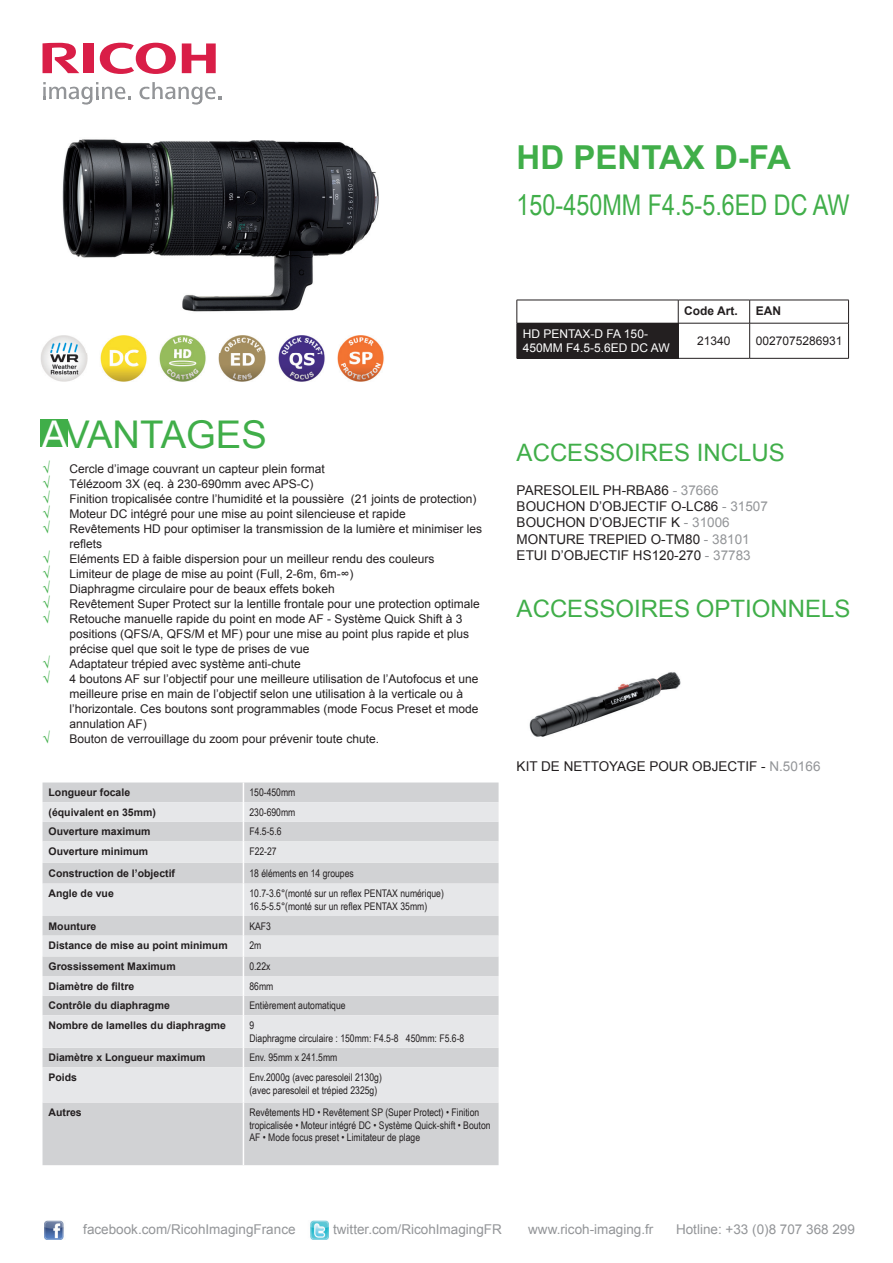
<style>
.page{position:relative;width:893px;height:1263px;background:#fff}
.page>*{position:absolute;margin:0;border:0;box-sizing:border-box;transform-origin:0 0}
.t1{font:38.25px "Arial";color:#40ae49}
.t2{font:700 33px "Arial";color:#40ae49}
.t3{font:28.5px "Arial Narrow";color:#40ae49}
.t4{font:24px "Arial";color:#40ae49}
.t5{font:13.5px/16.2px "Arial";color:#231f20}
.t6{font:13.5px "Arial";color:#939598}
.t7{font:13.5px "Arial";color:#40ae49}
.t8{font:12px/15px "Arial";color:#231f20}
.t9{font:12px/14.4px "Arial";color:#fff}
.t10{font:700 12px "Arial";color:#231f20}
.t11{font:10.5px/12.6px "Arial Narrow";color:#231f20}
.t12{font:700 10.5px "Arial";color:#231f20}
.s1{color:#fff}
.s2{color:#939598}
</style>
<div class="page">
<div style="left:40px;top:420px;width:27px;height:27px;background:#40ae49"></div>
<svg style="left:100px;top:43px;width:76px;height:31px"></svg>
<svg style="left:182px;top:43px;width:34px;height:30px"></svg>
<div style="left:84px;top:43px;width:10px;height:30px;background:#d91e47"></div>
<svg style="left:43px;top:43px;width:36px;height:30px"></svg>
<div style="left:517px;top:323px;width:161px;height:35px;background:#231f20"></div>
<hr style="left:517px;top:300px;width:161px;height:1px;background:#231f20">
<svg style="left:517px;top:300px;width:1px;height:23px"></svg>
<hr style="left:678px;top:300px;width:72px;height:1px;background:#231f20">
<svg style="left:678px;top:300px;width:1px;height:23px"></svg>
<hr style="left:750px;top:300px;width:99px;height:1px;background:#231f20">
<svg style="left:749px;top:300px;width:1px;height:23px"></svg>
<svg style="left:848px;top:300px;width:1px;height:23px"></svg>
<hr style="left:678px;top:323px;width:72px;height:1px;background:#231f20">
<hr style="left:678px;top:323px;width:1px;height:35px;background:#231f20">
<hr style="left:750px;top:323px;width:99px;height:1px;background:#231f20">
<hr style="left:749px;top:323px;width:1px;height:35px;background:#231f20">
<hr style="left:848px;top:323px;width:1px;height:35px;background:#231f20">
<hr style="left:517px;top:358px;width:161px;height:1px;background:#231f20">
<hr style="left:678px;top:358px;width:72px;height:1px;background:#231f20">
<hr style="left:750px;top:358px;width:99px;height:1px;background:#231f20">
<div style="left:43px;top:782px;width:456px;height:383px;background:#d1d2d4"></div>
<svg style="left:43px;top:802px;width:456px;height:300px;background:#dedfe1"></svg>
<svg style="left:243px;top:782px;width:1px;height:102px"></svg>
<hr style="left:243px;top:884px;width:1px;height:32px;background:#fff">
<svg style="left:243px;top:916px;width:1px;height:99px"></svg>
<hr style="left:243px;top:1015px;width:1px;height:33px;background:#fff">
<svg style="left:243px;top:1048px;width:1px;height:19px"></svg>
<hr style="left:243px;top:1067px;width:1px;height:35px;background:#fff">
<hr style="left:243px;top:1102px;width:1px;height:63px;background:#fff">
<img style="left:100px;top:353px;width:47px;height:29px">
<img style="left:40px;top:353px;width:48px;height:29px">
<img style="left:159px;top:353px;width:47px;height:29px">
<img style="left:218px;top:353px;width:48px;height:29px">
<img style="left:278px;top:353px;width:47px;height:29px">
<img style="left:337px;top:353px;width:47px;height:29px">
<img style="left:529px;top:672px;width:152px;height:65px">
<img style="left:41px;top:97px;width:343px;height:256px">
<svg style="left:43px;top:82px;width:88px;height:23px"></svg>
<svg style="left:140px;top:82px;width:81px;height:23px"></svg>
<img style="left:310px;top:1220px;width:19px;height:19px">
<img style="left:45px;top:1220px;width:19px;height:19px">
<h2 class="t2" style="left:517px;top:135px;width:276px">HD PENTAX D-FA</h2>
<h3 class="t3" style="left:517px;top:184px;width:334px">150-450mm F4.5-5.6ED DC AW</h3>
<p class="t10" style="left:684px;top:302px;width:55px">Code Art.</p>
<p class="t10" style="left:756px;top:302px;width:27px">EAN</p>
<p class="t9" style="left:523px;top:327px;width:148px">HD PENTAX-D FA 150-<br>450MM F4.5-5.6ED DC AW</p>
<p class="t8" style="left:697px;top:333px;width:35px">21340</p>
<p class="t8" style="left:756px;top:333px;width:88px">0027075286931</p>
<h1 class="t1" style="left:42px;top:409px;width:226px"><span class="s1">A</span>VANTAGES</h1>
<p class="t7" style="left:42px;top:460px;width:9px">√</p>
<p class="t8" style="left:69px;top:462px;width:257px">Cercle d’image couvrant un capteur plein format</p>
<p class="t7" style="left:42px;top:475px;width:9px">√</p>
<p class="t8" style="left:69px;top:477px;width:246px">Télézoom 3X (eq. à 230-690mm avec APS-C)</p>
<p class="t7" style="left:42px;top:490px;width:9px">√</p>
<p class="t8" style="left:69px;top:492px;width:408px">Finition tropicalisée contre l’humidité et la poussière (21 joints de protection)</p>
<p class="t7" style="left:42px;top:505px;width:9px">√</p>
<p class="t8" style="left:69px;top:507px;width:338px">Moteur DC intégré pour une mise au point silencieuse et rapide</p>
<p class="t7" style="left:42px;top:520px;width:9px">√</p>
<p class="t8" style="left:69px;top:522px;width:414px">Revêtements HD pour optimiser la transmission de la lumière et minimiser les reflets</p>
<p class="t7" style="left:42px;top:550px;width:9px">√</p>
<p class="t8" style="left:69px;top:552px;width:366px">Eléments ED à faible dispersion pour un meilleur rendu des couleurs</p>
<p class="t7" style="left:42px;top:565px;width:9px">√</p>
<p class="t8" style="left:69px;top:567px;width:285px">Limiteur de plage de mise au point (Full, 2-6m, 6m-∞)</p>
<p class="t7" style="left:42px;top:580px;width:9px">√</p>
<p class="t8" style="left:69px;top:582px;width:267px">Diaphragme circulaire pour de beaux effets bokeh</p>
<p class="t7" style="left:42px;top:595px;width:9px">√</p>
<p class="t8" style="left:69px;top:597px;width:412px">Revêtement Super Protect sur la lentille frontale pour une protection optimale</p>
<p class="t7" style="left:42px;top:610px;width:9px">√</p>
<p class="t8" style="left:69px;top:612px;width:401px">Retouche manuelle rapide du point en mode AF - Système Quick Shift à 3 positions (QFS/A, QFS/M et MF) pour une mise au point plus rapide et plus précise quel que soit le type de prises de vue</p>
<p class="t7" style="left:42px;top:655px;width:9px">√</p>
<p class="t8" style="left:69px;top:657px;width:233px">Adaptateur trépied avec système anti-chute</p>
<p class="t7" style="left:42px;top:670px;width:9px">√</p>
<p class="t8" style="left:69px;top:672px;width:410px">4 boutons AF sur l’objectif pour une meilleure utilisation de l’Autofocus et une meilleure prise en main de l’objectif selon une utilisation à la verticale ou à l’horizontale. Ces boutons sont programmables (mode Focus Preset et mode annulation AF)</p>
<p class="t7" style="left:42px;top:730px;width:9px">√</p>
<p class="t8" style="left:69px;top:732px;width:311px">Bouton de verrouillage du zoom pour prévenir toute chute.</p>
<p class="t12" style="left:49px;top:785px;width:83px">Longueur focale</p>
<p class="t11" style="left:249px;top:786px;width:47px">150-450mm</p>
<p class="t12" style="left:49px;top:805px;width:109px">(équivalent en 35mm)</p>
<p class="t11" style="left:249px;top:805px;width:47px">230-690mm</p>
<p class="t12" style="left:49px;top:825px;width:104px">Ouverture maximum</p>
<p class="t11" style="left:249px;top:825px;width:34px">F4.5-5.6</p>
<p class="t12" style="left:49px;top:844px;width:101px">Ouverture minimum</p>
<p class="t11" style="left:249px;top:845px;width:29px">F22-27</p>
<p class="t12" style="left:49px;top:866px;width:128px">Construction de l’objectif</p>
<p class="t11" style="left:249px;top:866px;width:106px">18 éléments en 14 groupes</p>
<p class="t12" style="left:49px;top:886px;width:67px">Angle de vue</p>
<p class="t11" style="left:249px;top:887px;width:196px">10.7-3.6°(monté sur un reflex PENTAX numérique)<br>16.5-5.5°(monté sur un reflex PENTAX 35mm)</p>
<p class="t12" style="left:49px;top:919px;width:49px">Mounture</p>
<p class="t11" style="left:249px;top:919px;width:23px">KAF3</p>
<p class="t12" style="left:49px;top:939px;width:181px">Distance de mise au point minimum</p>
<p class="t11" style="left:249px;top:939px;width:13px">2m</p>
<p class="t12" style="left:49px;top:959px;width:129px">Grossissement Maximum</p>
<p class="t11" style="left:249px;top:960px;width:23px">0.22x</p>
<p class="t12" style="left:49px;top:979px;width:87px">Diamètre de filtre</p>
<p class="t11" style="left:249px;top:979px;width:25px">86mm</p>
<p class="t12" style="left:49px;top:999px;width:123px">Contrôle du diaphragme</p>
<p class="t11" style="left:249px;top:999px;width:98px">Entièrement automatique</p>
<p class="t12" style="left:49px;top:1018px;width:179px">Nombre de lamelles du diaphragme</p>
<p class="t11" style="left:249px;top:1018px;width:216px">9<br>Diaphragme circulaire : 150mm: F4.5-8 450mm: F5.6-8</p>
<p class="t12" style="left:49px;top:1051px;width:158px">Diamètre x Longueur maximum</p>
<p class="t11" style="left:249px;top:1051px;width:89px">Env. 95mm x 241.5mm</p>
<p class="t12" style="left:49px;top:1070px;width:30px">Poids</p>
<p class="t11" style="left:249px;top:1071px;width:134px">Env.2000g (avec paresoleil 2130g) (avec paresoleil et trépied 2325g)</p>
<p class="t12" style="left:49px;top:1105px;width:35px">Autres</p>
<p class="t11" style="left:249px;top:1106px;width:243px">Revêtements HD • Revêtement SP (Super Protect) • Finition tropicalisée • Moteur intégré DC • Système Quick-shift • Bouton<br>AF • Mode focus preset • Limitateur de plage</p>
<h3 class="t4" style="left:517px;top:436px;width:270px">ACCESSOIRES INCLUS</h3>
<p class="t5" style="left:517px;top:482px;width:253px">PARESOLEIL PH-RBA86 <span class="s2">- 37666<br></span>BOUCHON D’OBJECTIF O-LC86 <span class="s2">- 31507<br></span>BOUCHON D’OBJECTIF K <span class="s2">- 31006<br></span>MONTURE TREPIED O-TM80 <span class="s2">- 38101<br></span>ETUI D’OBJECTIF HS120-270 <span class="s2">- 37783</span></p>
<h3 class="t4" style="left:517px;top:593px;width:335px">ACCESSOIRES OPTIONNELS</h3>
<p class="t5" style="left:517px;top:758px;width:305px">KIT DE NETTOYAGE POUR OBJECTIF - <span class="s2">N.50166</span></p>
<p class="t6" style="left:83px;top:1221px;width:214px">facebook.com/RicohImagingFrance</p>
<p class="t6" style="left:333px;top:1221px;width:170px">twitter.com/RicohImagingFR</p>
<p class="t6" style="left:528px;top:1221px;width:127px">www.ricoh-imaging.fr</p>
<p class="t6" style="left:676px;top:1221px;width:180px">Hotline: +33 (0)8 707 368 299</p>
</div>
